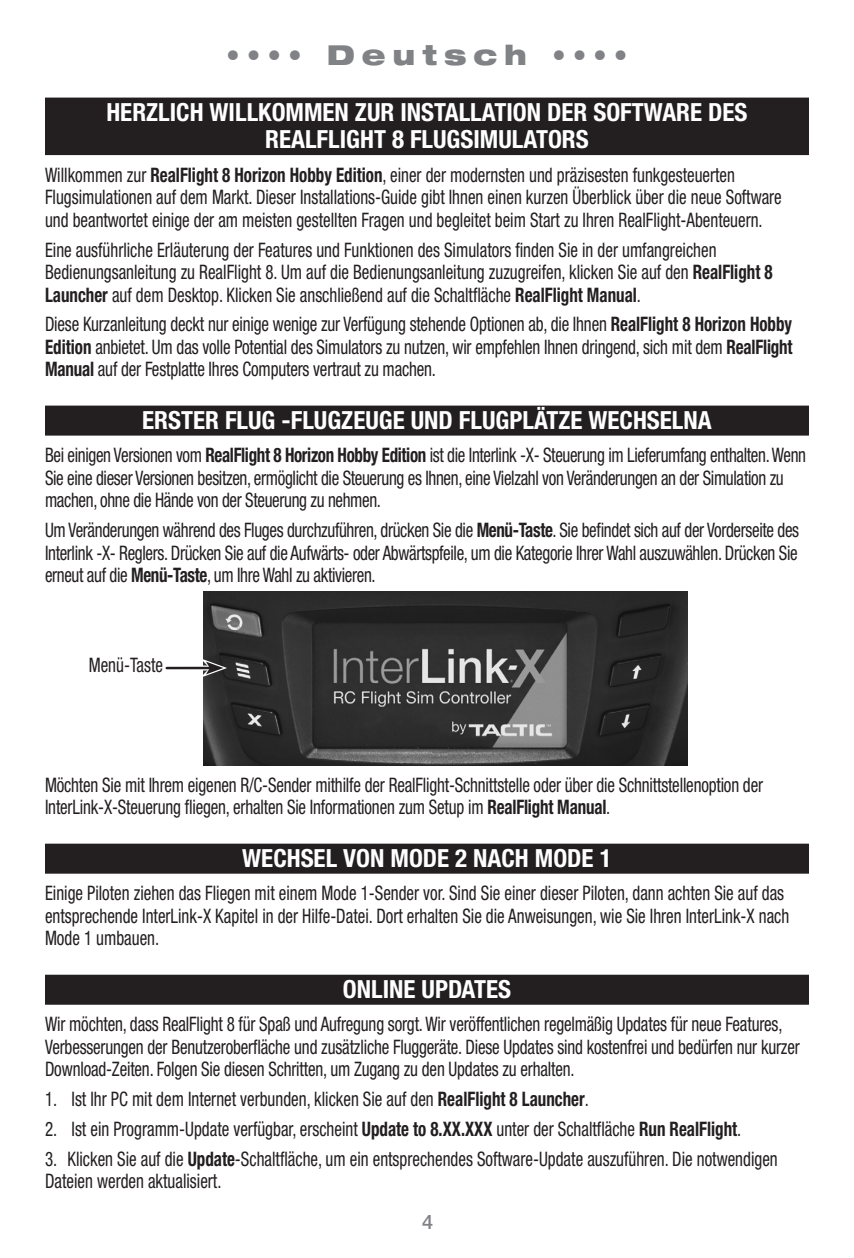
<style>
.page{position:relative;width:854px;height:1258px;background:#fff}
.page>*{position:absolute;margin:0;border:0;box-sizing:border-box;transform-origin:0 0}
.Language_Marker{font:900 expanded 27.5px "Helvetica Neue LT Std";letter-spacing:.25em;color:#808285}
.t1{font:700 condensed 25px "Helvetica Neue LT Std";color:#fff}
.Body_Copy{font:condensed 20px/22.5px "Helvetica Neue LT Std";color:#231f20;scale:.85 1}
.Body_Copy-2{font:condensed 20px/22.5px "Helvetica Neue LT Std";letter-spacing:-.02em;color:#231f20;scale:.85 1}
.Page_Number{font:500 20px "Helvetica Neue LT Std";color:#808285}
.s1{font-weight:700}
</style>
<div class="page">
<div style="left:45px;top:98px;width:764px;height:30px;background:#231f20"></div>
<div style="left:45px;top:125px;width:764px;height:30px;background:#231f20"></div>
<div style="left:45px;top:405px;width:764px;height:30px;background:#231f20"></div>
<div style="left:45px;top:843px;width:764px;height:30px;background:#231f20"></div>
<div style="left:45px;top:974px;width:764px;height:30px;background:#231f20"></div>
<img style="left:204px;top:591px;width:484px;height:174px">
<div style="left:170px;top:665px;width:40px;height:5px;background:#cfcece"></div>
<hr style="left:167px;top:667px;width:43px;height:2px;background:#231f20">
<svg style="left:200px;top:658px;width:27px;height:20px"></svg>
<p class="Language_Marker" style="left:226px;top:37px;width:403px">•••• Deutsch ••••</p>
<p class="t1" style="left:106px;top:97px;width:642px">HERZLICH WILLKOMMEN ZUR INSTALLATION DER SOFTWARE DES</p>
<p class="t1" style="left:265px;top:124px;width:325px">REALFLIGHT 8 FLUGSIMULATORS</p>
<p class="Body_Copy" style="left:45px;top:163px;width:868px">Willkommen zur <span class="s1">RealFlight 8 Horizon Hobby Edition</span>, einer der modernsten und präzisesten funkgesteuerten<br>Flugsimulationen auf dem Markt. Dieser Installations-Guide gibt Ihnen einen kurzen Überblick über die neue Software und beantwortet einige der am meisten gestellten Fragen und begleitet beim Start zu Ihren RealFlight-Abenteuern.</p>
<p class="Body_Copy" style="left:45px;top:238px;width:857px">Eine ausführliche Erläuterung der Features und Funktionen des Simulators finden Sie in der umfangreichen<br>Bedienungsanleitung zu RealFlight 8. Um auf die Bedienungsanleitung zuzugreifen, klicken Sie auf den <span class="s1">RealFlight 8<br>Launcher</span> auf dem Desktop. Klicken Sie anschließend auf die Schaltfläche <span class="s1">RealFlight Manual</span>.</p>
<p class="Body_Copy" style="left:45px;top:313px;width:881px;text-align:justify">Diese Kurzanleitung deckt nur einige wenige zur Verfügung stehende Optionen ab, die Ihnen <span class="s1">RealFlight 8 Horizon Hobby Edition</span> anbietet. Um das volle Potential des Simulators zu nutzen, wir empfehlen Ihnen dringend, sich mit dem <span class="s1">RealFlight Manual</span> auf der Festplatte Ihres Computers vertraut zu machen.</p>
<p class="t1" style="left:142px;top:405px;width:571px">ERSTER FLUG -FLUGZEUGE UND FLUGPLÄTZE WECHSELNA</p>
<p class="Body_Copy-2" style="left:45px;top:444px;width:897px">Bei einigen Versionen vom <span class="s1">RealFlight 8 Horizon Hobby Edition</span> ist die Interlink -X- Steuerung im Lieferumfang enthalten. Wenn<br>Sie eine dieser Versionen besitzen, ermöglicht die Steuerung es Ihnen, eine Vielzahl von Veränderungen an der Simulation zu machen, ohne die Hände von der Steuerung zu nehmen.</p>
<p class="Body_Copy" style="left:45px;top:518px;width:888px;text-align:justify">Um Veränderungen während des Fluges durchzuführen, drücken Sie die <span class="s1">Menü-Taste</span>. Sie befindet sich auf der Vorderseite des Interlink -X- Reglers. Drücken Sie auf die Aufwärts- oder Abwärtspfeile, um die Kategorie Ihrer Wahl auszuwählen. Drücken Sie erneut auf die <span class="s1">Menü-Taste</span>, um Ihre Wahl zu aktivieren.</p>
<p class="Body_Copy" style="left:89px;top:653px;width:89px">Menü-Taste</p>
<p class="Body_Copy" style="left:45px;top:773px;width:846px">Möchten Sie mit Ihrem eigenen R/C-Sender mithilfe der RealFlight-Schnittstelle oder über die Schnittstellenoption der<br>InterLink-X-Steuerung fliegen, erhalten Sie Informationen zum Setup im <span class="s1">RealFlight Manual</span>.</p>
<p class="t1" style="left:242px;top:843px;width:371px">WECHSEL VON MODE 2 NACH MODE 1</p>
<p class="Body_Copy" style="left:45px;top:882px;width:877px">Einige Piloten ziehen das Fliegen mit einem Mode 1-Sender vor. Sind Sie einer dieser Piloten, dann achten Sie auf das entsprechende InterLink-X Kapitel in der Hilfe-Datei. Dort erhalten Sie die Anweisungen, wie Sie Ihren InterLink-X nach<br>Mode 1 umbauen.</p>
<p class="t1" style="left:343px;top:974px;width:170px">ONLINE UPDATES</p>
<p class="Body_Copy" style="left:45px;top:1013px;width:889px">Wir möchten, dass RealFlight 8 für Spaß und Aufregung sorgt. Wir veröffentlichen regelmäßig Updates für neue Features,<br>Verbesserungen der Benutzeroberfläche und zusätzliche Fluggeräte. Diese Updates sind kostenfrei und bedürfen nur kurzer<br>Download-Zeiten. Folgen Sie diesen Schritten, um Zugang zu den Updates zu erhalten.</p>
<p class="Body_Copy" style="left:45px;top:1087px;width:641px">1. Ist Ihr PC mit dem Internet verbunden, klicken Sie auf den <span class="s1">RealFlight 8 Launcher</span>.</p>
<p class="Body_Copy" style="left:45px;top:1117px;width:821px">2. Ist ein Programm-Update verfügbar, erscheint <span class="s1">Update to 8.XX.XXX</span> unter der Schaltfläche <span class="s1">Run RealFlight</span>.</p>
<p class="Body_Copy" style="left:45px;top:1147px;width:863px">3. Klicken Sie auf die <span class="s1">Update</span>-Schaltfläche, um ein entsprechendes Software-Update auszuführen. Die notwendigen<br>Dateien werden aktualisiert.</p>
<p class="Page_Number" style="left:422px;top:1209px;width:13px">4</p>
</div>
